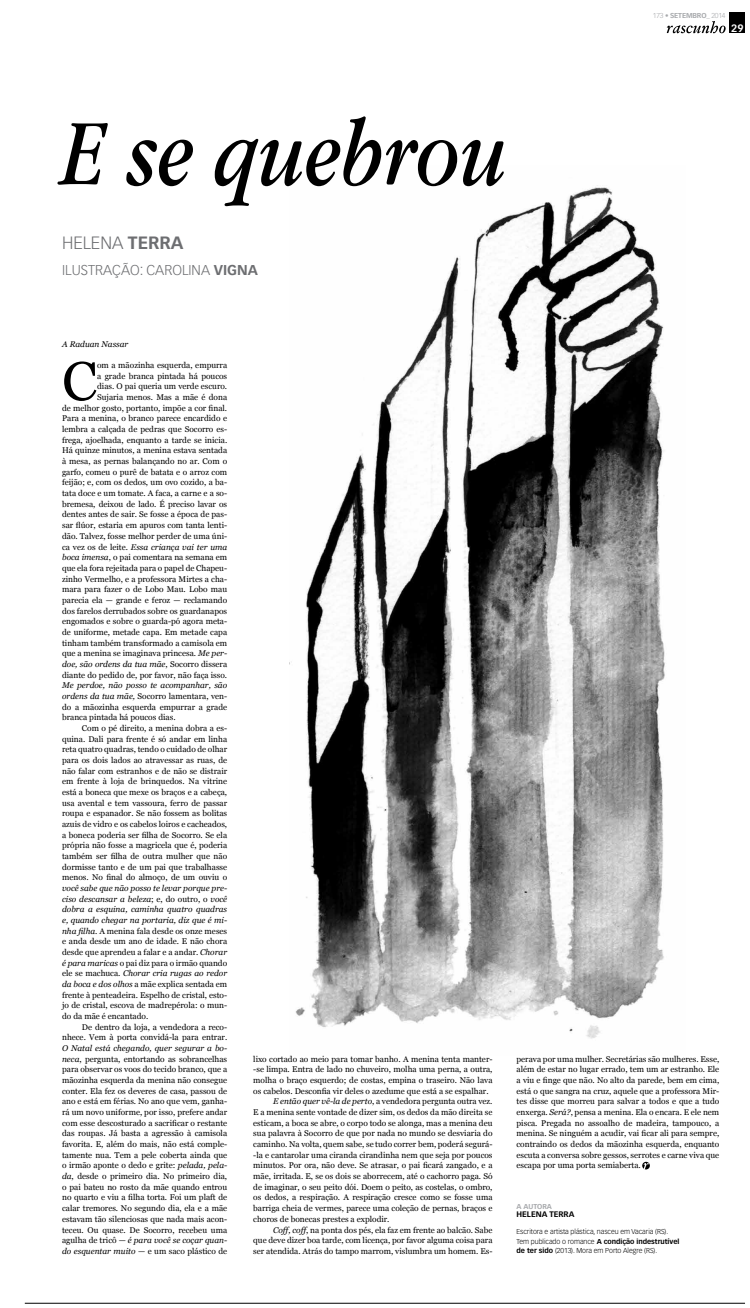
<style>
.page{position:relative;width:750px;height:1308px;background:#fff}
.page>*{position:absolute;margin:0;border:0;box-sizing:border-box;transform-origin:0 0}
.t1{font:italic 97.12px "Apple Garamond";color:#000}
.t2{font:54.51px "Georgia";color:#000}
.t3{font:300 17.5px "Vectora LT Std";color:#6d6e71}
.t4{font:300 14px "Vectora LT Std";color:#6d6e71}
.t5{font:700 10.5px "Vectora LT Std";color:#fff}
.t6{font:8.31px/10.7px "Georgia";color:#000;text-align:justify}
.t7{font:italic 8.31px "Georgia";color:#000}
.t8{font:700 7.88px "Vectora LT Std";color:#000}
.t9{font:300 7px/9.6px "Vectora LT Std";letter-spacing:-.005em;color:#000}
.t10{font:300 7px "Vectora LT Std";letter-spacing:-.02em;color:#a7a9ac}
.t11{font:700 7px "Vectora LT Std";color:#a7a9ac}
.s1{font-weight:700}
.s2{font-style:italic}
</style>
<div class="page">
<hr style="left:25px;top:1302px;width:719px;height:1px;background:#000">
<img style="left:289px;top:185px;width:376px;height:854px">
<div style="left:729px;top:12px;width:15px;height:21px;background:#000"></div>
<svg style="left:666px;top:21px;width:59px;height:12px"></svg>
<svg style="left:641px;top:1161px;width:8px;height:8px"></svg>
<svg style="left:643px;top:1162px;width:5px;height:6px"></svg>
<p class="t10" style="left:652px;top:11px;width:74px">173 • <span class="s1">SETEMBRO</span>_ 2014</p>
<p class="t5" style="left:730px;top:22px;width:14px">29</p>
<h1 class="t1" style="left:62px;top:97px;width:446px">E se quebrou</h1>
<h3 class="t3" style="left:62px;top:233px;width:123px">Helena <span class="s1">TERRA</span></h3>
<h3 class="t4" style="left:62px;top:262px;width:9px">ILUSTRAÇÃO</h3>
<h3 class="t4" style="left:140px;top:262px;width:120px">: Carolina <span class="s1">VI GNA</span></h3>
<p class="t7" style="left:62px;top:338px;width:68px">A Raduan Nassar</p>
<h2 class="t2" style="left:62px;top:350px;width:36px">C</h2>
<p class="t6" style="left:62px;top:360px;width:166px;text-align:right">om a mãozinha esquerda, empurra<br>a grade branca pintada há poucos<br>dias. O pai queria um verde escuro.<br>Sujaria menos. Mas a mãe é dona<br>de melhor gosto, portanto, impõe a cor final.<br>Para a menina, o branco parece encardido e lembra a calçada de pedras que Socorro es&shy;frega, ajoelhada, enquanto a tarde se inicia.<br>Há quinze minutos, a menina estava sentada à mesa, as pernas balançando no ar. Com o garfo, comeu o purê de batata e o arroz com feijão; e, com os dedos, um ovo cozido, a ba&shy;tata doce e um tomate. A faca, a carne e a so&shy;bremesa, deixou de lado. É preciso lavar os dentes antes de sair. Se fosse a época de pas&shy;sar flúor, estaria em apuros com tanta lenti&shy;dão. Talvez, fosse melhor perder de uma úni&shy;ca vez os de leite. <span class="s2">Essa criança vai ter uma boca imensa</span>, o pai comentara na semana em que ela fora rejeitada para o papel de Chapeu&shy;zinho Vermelho, e a professora Mirtes a cha&shy;mara para fazer o de Lobo Mau. Lobo mau parecia ela — grande e feroz — reclamando dos farelos derrubados sobre os guardanapos engomados e sobre o guarda-pó agora meta&shy;de uniforme, metade capa. Em metade capa tinham também transformado a camisola em que a menina se imaginava princesa. <span class="s2">Me per&shy;doe, são ordens da tua mãe</span>, Socorro dissera diante do pedido de, por favor, não faça isso.</p>
<p class="t6" style="left:62px;top:680px;width:166px"><span class="s2">Me perdoe, não posso te acompanhar, são ordens da tua mãe,</span> Socorro lamentara, ven&shy;do a mãozinha esquerda empurrar a grade branca pintada há poucos dias.</p>
<p class="t6" style="left:62px;top:722px;width:166px;text-indent:20px">Com o pé direito, a menina dobra a es&shy;quina. Dali para frente é só andar em linha reta quatro quadras, tendo o cuidado de olhar para os dois lados ao atravessar as ruas, de não falar com estranhos e de não se distrair em frente à loja de brinquedos. Na vitrine está a boneca que mexe os braços e a cabeça, usa avental e tem vassoura, ferro de passar roupa e espanador. Se não fossem as bolitas azuis de vidro e os cabelos loiros e cacheados, a boneca poderia ser filha de Socorro. Se ela própria não fosse a magricela que é, poderia também ser filha de outra mulher que não dormisse tanto e de um pai que trabalhasse menos. No final do almoço, de um ouviu o</p>
<p class="t6" style="left:62px;top:882px;width:166px"><span class="s2">você sabe que não posso te levar porque pre&shy;ciso descansar a beleza</span>; e, do outro, o <span class="s2">você dobra a esquina, caminha quatro quadras e, quando chegar na portaria, diz que é mi&shy;nha filha</span>. A menina fala desde os onze meses e anda desde um ano de idade. E não chora desde que aprendeu a falar e a andar. <span class="s2">Chorar é para maricas</span> o pai diz para o irmão quando ele se machuca. <span class="s2">Chorar cria rugas ao redor da boca e dos olhos</span> a mãe explica sentada em frente à penteadeira. Espelho de cristal, esto&shy;jo de cristal, escova de madrepérola: o mun&shy;do da mãe é encantado.</p>
<p class="t6" style="left:62px;top:1021px;width:166px;text-align:right">De dentro da loja, a vendedora a reco&shy;nhece. Vem à porta convidá-la para entrar.</p>
<p class="t6" style="left:62px;top:1042px;width:166px"><span class="s2">O Natal está chegando, quer segurar a bo&shy;neca</span>, pergunta, entortando as sobrancelhas para observar os voos do tecido branco, que a mãozinha esquerda da menina não consegue conter. Ela fez os deveres de casa, passou de ano e está em férias. No ano que vem, ganha&shy;rá um novo uniforme, por isso, prefere andar com esse descosturado a sacrificar o restante das roupas. Já basta a agressão à camisola favorita. E, além do mais, não está comple&shy;tamente nua. Tem a pele coberta ainda que o irmão aponte o dedo e grite: <span class="s2">pelada, pela&shy;da</span>, desde o primeiro dia. No primeiro dia, o pai bateu no rosto da mãe quando entrou no quarto e viu a filha torta. Foi um plaft de calar tremores. No segundo dia, ela e a mãe estavam tão silenciosas que nada mais acon&shy;teceu. Ou quase. De Socorro, recebeu uma agulha de tricô — <span class="s2">é para você se coçar quan&shy;do esquentar muito</span> — e um saco plástico de</p>
<p class="t6" style="left:253px;top:1053px;width:240px">lixo cortado ao meio para tomar banho. A menina tenta manter-</p>
<p class="t6" style="left:253px;top:1063px;width:240px">-se limpa. Entra de lado no chuveiro, molha uma perna, a outra,</p>
<p class="t6" style="left:253px;top:1074px;width:240px">molha o braço esquerdo; de costas, empina o traseiro. Não lava</p>
<p class="t6" style="left:253px;top:1085px;width:236px">os cabelos. Desconfia vir deles o azedume que está a se espalhar.</p>
<p class="t6" style="left:273px;top:1095px;width:221px"><span class="s2">E então quer vê-la de perto</span>, a vendedora pergunta outra vez.</p>
<p class="t6" style="left:253px;top:1106px;width:240px">E a menina sente vontade de dizer sim, os dedos da mão direita se</p>
<p class="t6" style="left:253px;top:1117px;width:240px">esticam, a boca se abre, o corpo todo se alonga, mas a menina deu</p>
<p class="t6" style="left:253px;top:1127px;width:240px">sua palavra à Socorro de que por nada no mundo se desviaria do</p>
<p class="t6" style="left:253px;top:1138px;width:240px">caminho. Na volta, quem sabe, se tudo correr bem, poderá segurá-</p>
<p class="t6" style="left:253px;top:1149px;width:240px">-la e cantarolar uma ciranda cirandinha nem que seja por poucos</p>
<p class="t6" style="left:253px;top:1159px;width:240px">minutos. Por ora, não deve. Se atrasar, o pai ficará zangado, e a</p>
<p class="t6" style="left:253px;top:1170px;width:240px">mãe, irritada. E, se os dois se aborrecem, até o cachorro paga. Só</p>
<p class="t6" style="left:253px;top:1181px;width:240px">de imaginar, o seu peito dói. Doem o peito, as costelas, o ombro,</p>
<p class="t6" style="left:253px;top:1191px;width:240px">os dedos, a respiração. A respiração cresce como se fosse uma</p>
<p class="t6" style="left:253px;top:1202px;width:240px">barriga cheia de vermes, parece uma coleção de pernas, braços e</p>
<p class="t6" style="left:253px;top:1213px;width:138px">choros de bonecas prestes a explodir.</p>
<p class="t6" style="left:273px;top:1223px;width:221px"><span class="s2">Coff, coff</span>, na ponta dos pés, ela faz em frente ao balcão. Sabe</p>
<p class="t6" style="left:253px;top:1234px;width:240px">que deve dizer boa tarde, com licença, por favor alguma coisa para</p>
<p class="t6" style="left:253px;top:1245px;width:240px">ser atendida. Atrás do tampo marrom, vislumbra um homem. Es-</p>
<p class="t6" style="left:516px;top:1053px;width:204px">perava por uma mulher. Secretárias são mulheres. Esse, além de estar no lugar errado, tem um ar estranho. Ele a viu e finge que não. No alto da parede, bem em cima, está o que sangra na cruz, aquele que a professora Mir&shy;tes disse que morreu para salvar a todos e que a tudo enxerga. <span class="s2">Será?</span>, pensa a menina. Ela o encara. E ele nem pisca. Pregada no assoalho de madeira, tampouco, a menina. Se ninguém a acudir, vai ficar ali para sempre, contraindo os dedos da mãozinha esquerda, enquanto escuta a conversa sobre gessos, serrotes e carne viva que escapa por uma porta semiaberta.</p>
<p class="t11" style="left:516px;top:1202px;width:13px">A AUTORA</p>
<p class="t8" style="left:516px;top:1209px;width:59px">HELENA TERRA</p>
<p class="t9" style="left:516px;top:1226px;width:164px">Escritora e artista plástica, nasceu em Vacaria (RS).<br>Tem publicado o romance <span class="s1">A CONDIÇÃO INDESTRUTÍVEL<br>DE TER SIDO</span> (2013). Mora em Porto Alegre (RS).</p>
</div>
